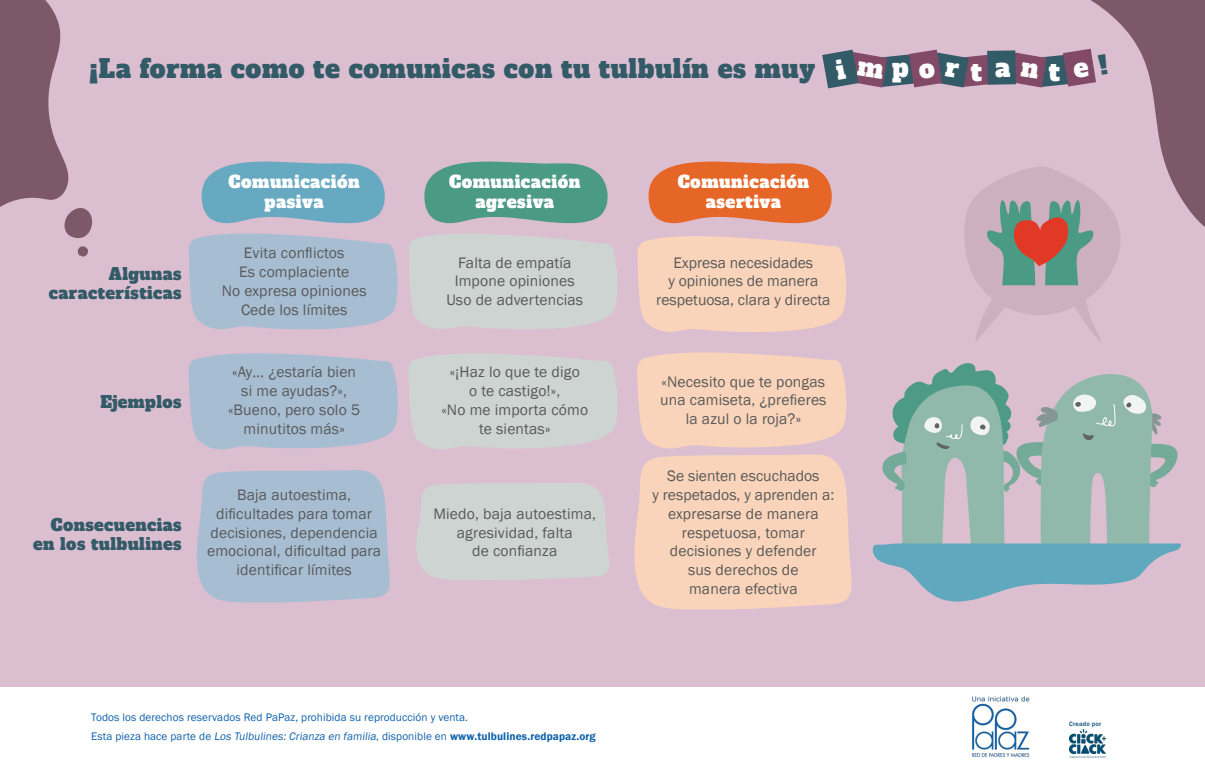
<style>
.page{position:relative;width:1205px;height:769px;background:#fff}
.page>*{position:absolute;margin:0;border:0;box-sizing:border-box;transform-origin:0 0}
.t1{font:25px "Alfa Slab One";letter-spacing:.025em;color:#325b67}
.t2{font:25px "Alfa Slab One";color:#fff}
.t3{font:16.62px/20px "Alfa Slab One";letter-spacing:.03em;color:#fff;text-align:center}
.t4{font:16.25px/19.5px "Alfa Slab One";letter-spacing:.025em;color:#325b67;text-align:right}
.t5{font:15.62px/18.8px "Franklin Gothic";letter-spacing:.01em;color:#595959;text-align:center}
.t6{font:11.25px/18.5px "Franklin Gothic";letter-spacing:.01em;color:#0e61aa}
.t7{font:500 6.5px "Franklin Gothic";letter-spacing:.03em;color:#004d71}
.s1{font-weight:600}
</style>
<div class="page">
<div style="left:0;top:0;width:1205px;height:686px;background:#dcbed1"></div>
<svg style="left:872px;top:363px;width:309px;height:239px"></svg>
<svg style="left:189px;top:233px;width:209px;height:96px;background:#abbdd1"></svg>
<svg style="left:409px;top:234px;width:209px;height:95px;background:#ced2d1"></svg>
<svg style="left:637px;top:236px;width:209px;height:96px;background:#f6d2bc"></svg>
<svg style="left:188px;top:353px;width:210px;height:97px;background:#acbdd1"></svg>
<svg style="left:408px;top:353px;width:209px;height:96px;background:#ced2d1"></svg>
<svg style="left:201px;top:161px;width:184px;height:63px;background:#77acc3"></svg>
<svg style="left:424px;top:161px;width:184px;height:63px;background:#609f8e"></svg>
<svg style="left:648px;top:161px;width:184px;height:63px;background:#e47340"></svg>
<svg style="left:196px;top:470px;width:194px;height:133px;background:#aabdd1"></svg>
<div style="left:416px;top:483px;width:193px;height:97px;background:#cdd4d2"></div>
<svg style="left:634px;top:352px;width:218px;height:258px;background:#f5d1bc"></svg>
<svg style="left:0;top:0;width:93px;height:238px"></svg>
<svg style="left:78px;top:246px;width:10px;height:11px"></svg>
<svg style="left:1090px;top:0;width:115px;height:227px"></svg>
<svg style="left:964px;top:166px;width:158px;height:177px"></svg>
<img style="left:958px;top:686px;width:85px;height:71px">
<img style="left:1069px;top:729px;width:37px;height:28px">
<svg style="left:822px;top:49px;width:287px;height:39px"></svg>
<h1 class="t1" style="left:89px;top:47px;width:727px">¡La forma como te comunicas con tu tulbulín es muy</h1>
<h1 class="t2" style="left:892px;top:46px;width:18px">p</h1>
<h1 class="t2" style="left:971px;top:48px;width:41px">t a</h1>
<h1 class="t2" style="left:1048px;top:50px;width:13px">t</h1>
<p class="t4" style="left:49px;top:262px;width:134px">Algunas características</p>
<p class="t4" style="left:100px;top:391px;width:83px">Ejemplos</p>
<p class="t4" style="left:33px;top:514px;width:150px">Consecuencias en los tulbulines</p>
<p class="t3" style="left:228px;top:171px;width:133px">Comunicación pasiva</p>
<p class="t3" style="left:449px;top:171px;width:133px">Comunicación agresiva</p>
<p class="t3" style="left:678px;top:171px;width:133px">Comunicación asertiva</p>
<p class="t5" style="left:222px;top:244px;width:146px">Evita conflictos<br>Es complaciente<br>No expresa opiniones<br>Cede los límites</p>
<p class="t5" style="left:446px;top:253px;width:138px">Falta de empatía<br>Impone opiniones<br>Uso de advertencias</p>
<p class="t5" style="left:656px;top:253px;width:176px">Expresa necesidades<br>y opiniones de manera respetuosa, clara y directa</p>
<p class="t5" style="left:228px;top:363px;width:134px">«Ay… ¿estaría bien si me ayudas?», «Bueno, pero solo 5 minutitos más»</p>
<p class="t5" style="left:441px;top:363px;width:148px">«¡Haz lo que te digo<br>o te castigo!»,<br>«No me importa cómo te sientas»</p>
<p class="t5" style="left:660px;top:372px;width:168px">«Necesito que te pongas una camiseta, ¿prefieres la azul o la roja?»</p>
<p class="t5" style="left:207px;top:486px;width:176px">Baja autoestima, dificultades para tomar decisiones, dependencia emocional, dificultad para identificar límites</p>
<p class="t5" style="left:433px;top:505px;width:164px">Miedo, baja autoestima, agresividad, falta<br>de confianza</p>
<p class="t5" style="left:652px;top:467px;width:183px">Se sienten escuchados<br>y respetados, y aprenden a: expresarse de manera respetuosa, tomar decisiones y defender<br>sus derechos de<br>manera efectiva</p>
<p class="t6" style="left:91px;top:709px;width:506px">Todos los derechos reservados Red PaPaz, prohibida su reproducción y venta.<br>Esta pieza hace parte de Los Tulbulines: Crianza en familia, disponible en <span class="s1">www.tulbulines.redpapaz.org</span></p>
<p class="t7" style="left:1069px;top:720px;width:34px">Creado por</p>
</div>
